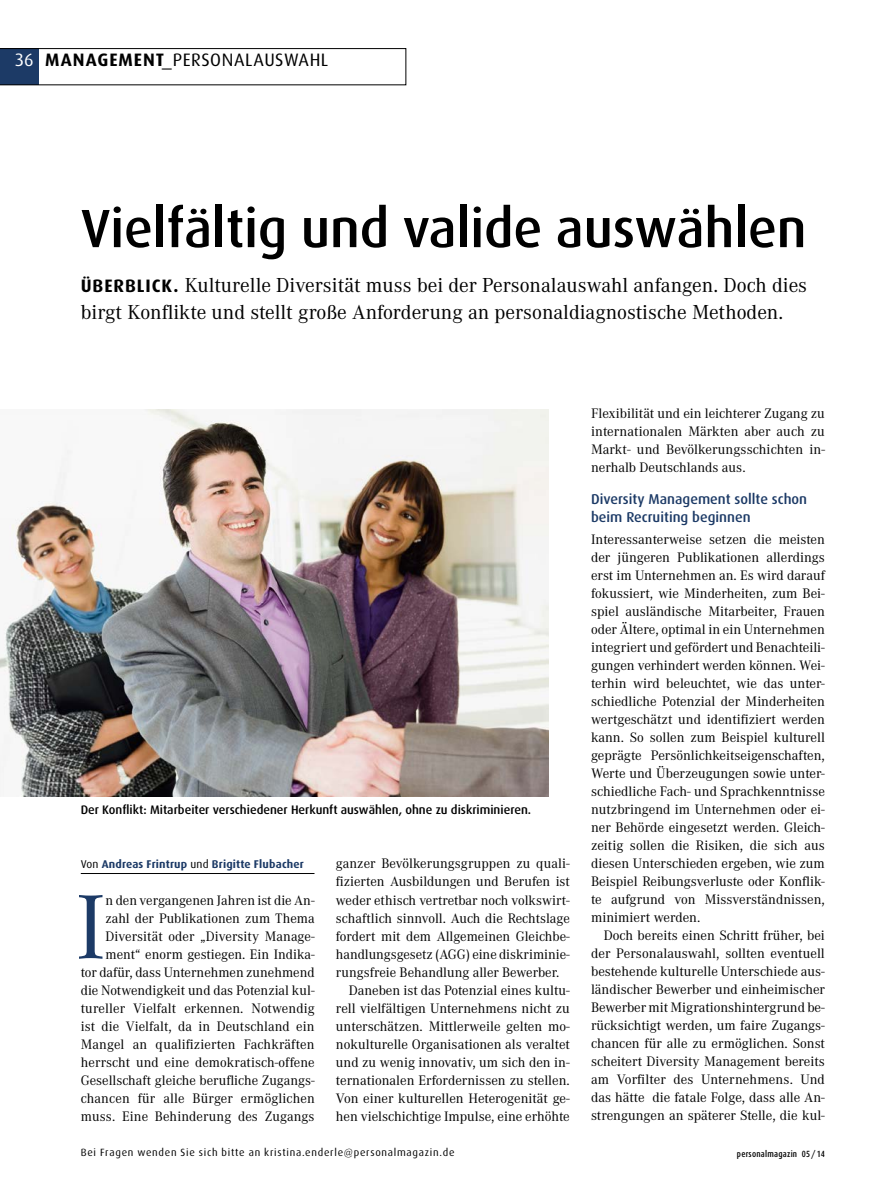
<style>
.page{position:relative;width:893px;height:1191px;background:#fff}
.page>*{position:absolute;margin:0;border:0;box-sizing:border-box;transform-origin:0 0}
.t1{font:94.8px "Corporate A";color:#1c3a66}
.t2{font:500 54px "Dax";letter-spacing:-.005em;color:#000}
.t3{font:21px/27px "Corporate A";color:#000}
.t4{font:18px "Dax";letter-spacing:.025em;color:#000}
.t5{font:14.25px/18px "Corporate A";color:#000;text-align:justify}
.t6{font:500 14.25px/18px "Dax";color:#1c3a66}
.t7{font:500 12.3px "Dax";color:#000}
.t8{font:700 11.25px "Dax";letter-spacing:.015em;color:#1c3a66}
.t9{font:10.5px "Dax";letter-spacing:.07em;color:#000}
.t10{font:500 9px "Dax Condensed";letter-spacing:.025em;color:#000}
.s1{color:#fff}
.s2{font-weight:700}
.s3{font-family:"Dax";font-weight:700;font-size:18px}
.s4{font-weight:400;color:#000}
</style>
<div class="page">
<svg style="left:0;top:48px;width:406px;height:37px"></svg>
<hr style="left:81px;top:873px;width:233px;height:1px;background:#000">
<hr style="left:892px;top:760px;width:1px;height:431px;background:#d8dbdc">
<img style="left:0;top:409px;width:549px;height:387px">
<p class="t4" style="left:15px;top:50px;width:315px"><span class="s1">36</span> <span class="s2">Management</span>_Personalauswahl</p>
<h2 class="t2" style="left:81px;top:197px;width:727px">Vielfältig und valide auswählen</h2>
<h3 class="t3" style="left:81px;top:272px;width:728px"><span class="s3">ÜBERBLICK.</span> Kulturelle Diversität muss bei der Personalauswahl anfangen. Doch dies birgt Konflikte und stellt große Anforderung an personaldiagnostische Methoden.</h3>
<p class="t7" style="left:81px;top:803px;width:452px">Der Konflikt: Mitarbeiter verschiedener Herkunft auswählen, ohne zu diskriminieren.</p>
<p class="t8" style="left:81px;top:858px;width:225px"><span class="s4">Von</span> Andreas Frintrup <span class="s4">und</span> Brigitte Flubacher</p>
<p class="t5" style="left:336px;top:855px;width:235px">ganzer Bevölkerungsgruppen zu quali-</p>
<p class="t5" style="left:336px;top:873px;width:235px">fizierten Ausbildungen und Berufen ist</p>
<p class="t5" style="left:336px;top:891px;width:235px">weder ethisch vertretbar noch volkswirt-</p>
<p class="t5" style="left:336px;top:909px;width:235px">schaftlich sinnvoll. Auch die Rechtslage</p>
<p class="t5" style="left:336px;top:927px;width:235px">fordert mit dem Allgemeinen Gleichbe-</p>
<p class="t5" style="left:336px;top:945px;width:235px">handlungsgesetz (AGG) eine diskriminie-</p>
<p class="t5" style="left:336px;top:963px;width:225px">rungsfreie Behandlung aller Bewerber.</p>
<p class="t5" style="left:349px;top:981px;width:223px">Daneben ist das Potenzial eines kultu-</p>
<p class="t5" style="left:336px;top:999px;width:235px">rell vielfältigen Unternehmens nicht zu</p>
<p class="t5" style="left:336px;top:1017px;width:235px">unterschätzen. Mittlerweile gelten mo-</p>
<p class="t5" style="left:336px;top:1035px;width:235px">nokulturelle Organisationen als veraltet</p>
<p class="t5" style="left:336px;top:1053px;width:235px">und zu wenig innovativ, um sich den in-</p>
<p class="t5" style="left:336px;top:1071px;width:235px">ternationalen Erfordernissen zu stellen.</p>
<p class="t5" style="left:336px;top:1089px;width:235px">Von einer kulturellen Heterogenität ge-</p>
<p class="t5" style="left:336px;top:1107px;width:235px">hen vielschichtige Impulse, eine erhöhte</p>
<p class="t5" style="left:81px;top:891px;width:235px;text-align:right">n den vergangenen Jahren ist die An&shy;zahl der Publikationen zum Thema Diversität oder „Diversity Manage&shy;ment“ enorm gestiegen. Ein Indika-<br>tor dafür, dass Unternehmen zunehmend die Notwendigkeit und das Potenzial kul&shy;tureller Vielfalt erkennen. Notwendig ist die Vielfalt, da in Deutschland ein Mangel an qualifizierten Fachkräften herrscht und eine demokratisch-offene Gesellschaft gleiche berufliche Zugangs&shy;chancen für alle Bürger ermöglichen muss. Eine Behinderung des Zugangs</p>
<h1 class="t1" style="left:76px;top:875px;width:31px">I</h1>
<p class="t5" style="left:591px;top:405px;width:235px">Flexibilität und ein leichterer Zugang zu internationalen Märkten aber auch zu Markt- und Bevölkerungsschichten in&shy;nerhalb Deutschlands aus.</p>
<p class="t6" style="left:591px;top:490px;width:218px">Diversity Management sollte schon beim Recruiting beginnen</p>
<p class="t5" style="left:591px;top:531px;width:235px">Interessanterweise setzen die meisten der jüngeren Publikationen allerdings erst im Unternehmen an. Es wird darauf fokussiert, wie Minderheiten, zum Bei&shy;spiel ausländische Mitarbeiter, Frauen oder Ältere, optimal in ein Unternehmen integriert und gefördert und Benachteili&shy;gungen verhindert werden können. Wei&shy;terhin wird beleuchtet, wie das unter&shy;schiedliche Potenzial der Minderheiten wertgeschätzt und identifiziert werden kann. So sollen zum Beispiel kulturell geprägte Persönlichkeitseigenschaften, Werte und Überzeugungen sowie unter&shy;schiedliche Fach- und Sprachkenntnisse nutzbringend im Unternehmen oder ei&shy;ner Behörde eingesetzt werden. Gleich&shy;zeitig sollen die Risiken, die sich aus diesen Unterschieden ergeben, wie zum Beispiel Reibungsverluste oder Konflik&shy;te aufgrund von Missverständnissen, minimiert werden.</p>
<p class="t5" style="left:591px;top:927px;width:235px;text-indent:13px">Doch bereits einen Schritt früher, bei der Personalauswahl, sollten eventuell bestehende kulturelle Unterschiede aus&shy;ländischer Bewerber und einheimischer Bewerber mit Migrationshintergrund be&shy;rücksichtigt werden, um faire Zugangs&shy;chancen für alle zu ermöglichen. Sonst scheitert Diversity Management bereits am Vorfilter des Unternehmens. Und das hätte die fatale Folge, dass alle An&shy;strengungen an späterer Stelle, die kul-</p>
<p class="t9" style="left:81px;top:1146px;width:375px">Bei Fragen wenden Sie sich bitte an kristina.enderle@personalmagazin.de</p>
<p class="t10" style="left:737px;top:1148px;width:90px">personalmagazin 05/14</p>
</div>
